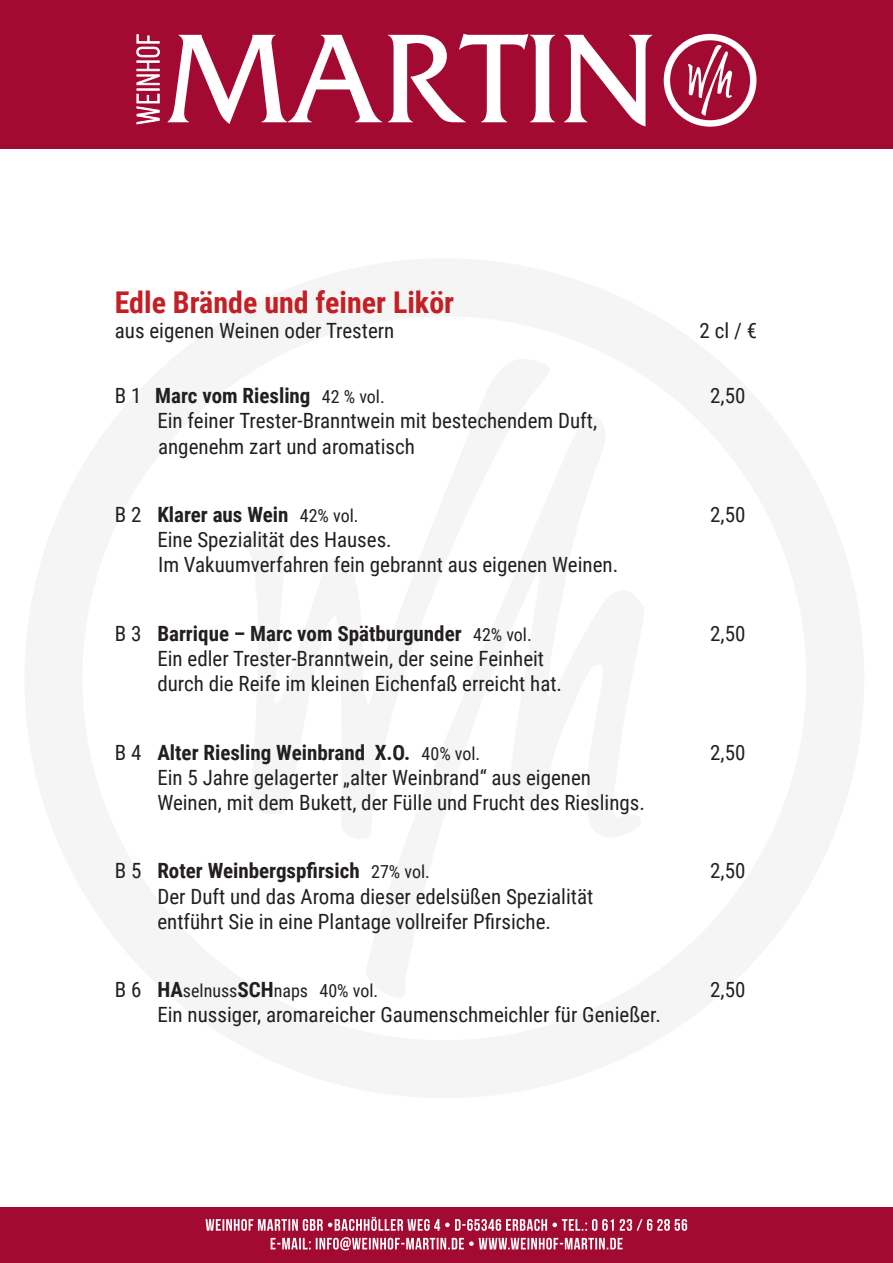
<style>
.page{position:relative;width:893px;height:1263px;background:#fff}
.page>*{position:absolute;margin:0;border:0;box-sizing:border-box;transform-origin:0 0}
.t1{font:700 30px "Roboto Condensed";color:#c22025}
.t2{font:21px/25.2px "Roboto Condensed";color:#231f20}
.t3{font:700 21px "Roboto Condensed";color:#231f20}
.t4{font:18px "Roboto Condensed";color:#231f20}
.s1{font-weight:400}
.s2{font-weight:400;font-size:18px}
.s3{font-size:21px}
.s4{font-weight:700;font-size:21px}
</style>
<div class="page">
<div style="left:0;top:0;width:893px;height:149px;background:#a30a32"></div>
<div style="left:0;top:1208px;width:893px;height:55px;background:#a30a32"></div>
<svg style="left:168px;top:34px;width:484px;height:93px"></svg>
<svg style="left:136px;top:34px;width:24px;height:90px"></svg>
<svg style="left:664px;top:34px;width:92px;height:93px"></svg>
<svg style="left:271px;top:1237px;width:352px;height:13px"></svg>
<svg style="left:206px;top:1217px;width:481px;height:14px"></svg>
<h1 class="t1" style="left:115px;top:281px;width:341px">Edle Brände und feiner Likör</h1>
<p class="t2" style="left:115px;top:317px;width:281px">aus eigenen Weinen oder Trestern</p>
<p class="t2" style="left:700px;top:317px;width:59px">2 cl / €</p>
<p class="t3" style="left:115px;top:381px;width:271px"><span class="s1">B 1</span> Marc vom Riesling <span class="s2">42 % vol.</span></p>
<p class="t2" style="left:710px;top:382px;width:37px">2,50</p>
<p class="t2" style="left:157px;top:407px;width:441px">Ein feiner Trester-Branntwein mit bestechendem Duft, angenehm zart und aromatisch</p>
<p class="t3" style="left:115px;top:500px;width:245px"><span class="s1">B 2</span> Klarer aus Wein <span class="s2">42% vol.</span></p>
<p class="t2" style="left:710px;top:501px;width:37px">2,50</p>
<p class="t2" style="left:157px;top:526px;width:462px">Eine Spezialität des Hauses.<br>Im Vakuumverfahren fein gebrannt aus eigenen Weinen.</p>
<p class="t3" style="left:115px;top:619px;width:419px"><span class="s1">B 3</span> Barrique – Marc vom Spätburgunder <span class="s2">42% vol.</span></p>
<p class="t2" style="left:710px;top:620px;width:37px">2,50</p>
<p class="t2" style="left:157px;top:645px;width:406px">Ein edler Trester-Branntwein, der seine Feinheit durch die Reife im kleinen Eichenfaß erreicht hat.</p>
<p class="t3" style="left:115px;top:737px;width:367px"><span class="s1">B 4</span> Alter Riesling Weinbrand X.O. <span class="s2">40% vol.</span></p>
<p class="t2" style="left:710px;top:739px;width:37px">2,50</p>
<p class="t2" style="left:157px;top:764px;width:489px">Ein 5 Jahre gelagerter „alter Weinbrand“ aus eigenen<br>Weinen, mit dem Bukett, der Fülle und Frucht des Rieslings.</p>
<p class="t3" style="left:115px;top:856px;width:317px"><span class="s1">B 5</span> Roter Weinbergspfirsich <span class="s2">27% vol.</span></p>
<p class="t2" style="left:710px;top:857px;width:37px">2,50</p>
<p class="t2" style="left:157px;top:883px;width:437px">Der Duft und das Aroma dieser edelsüßen Spezialität entführt Sie in eine Plantage vollreifer Pfirsiche.</p>
<p class="t4" style="left:115px;top:978px;width:265px"><span class="s3">B 6</span> <span class="s4">HA</span>selnuss<span class="s4">SCH</span>naps 40% vol.</p>
<p class="t2" style="left:710px;top:976px;width:37px">2,50</p>
<p class="t2" style="left:157px;top:1001px;width:505px">Ein nussiger, aromareicher Gaumenschmeichler für Genießer.</p>
</div>
